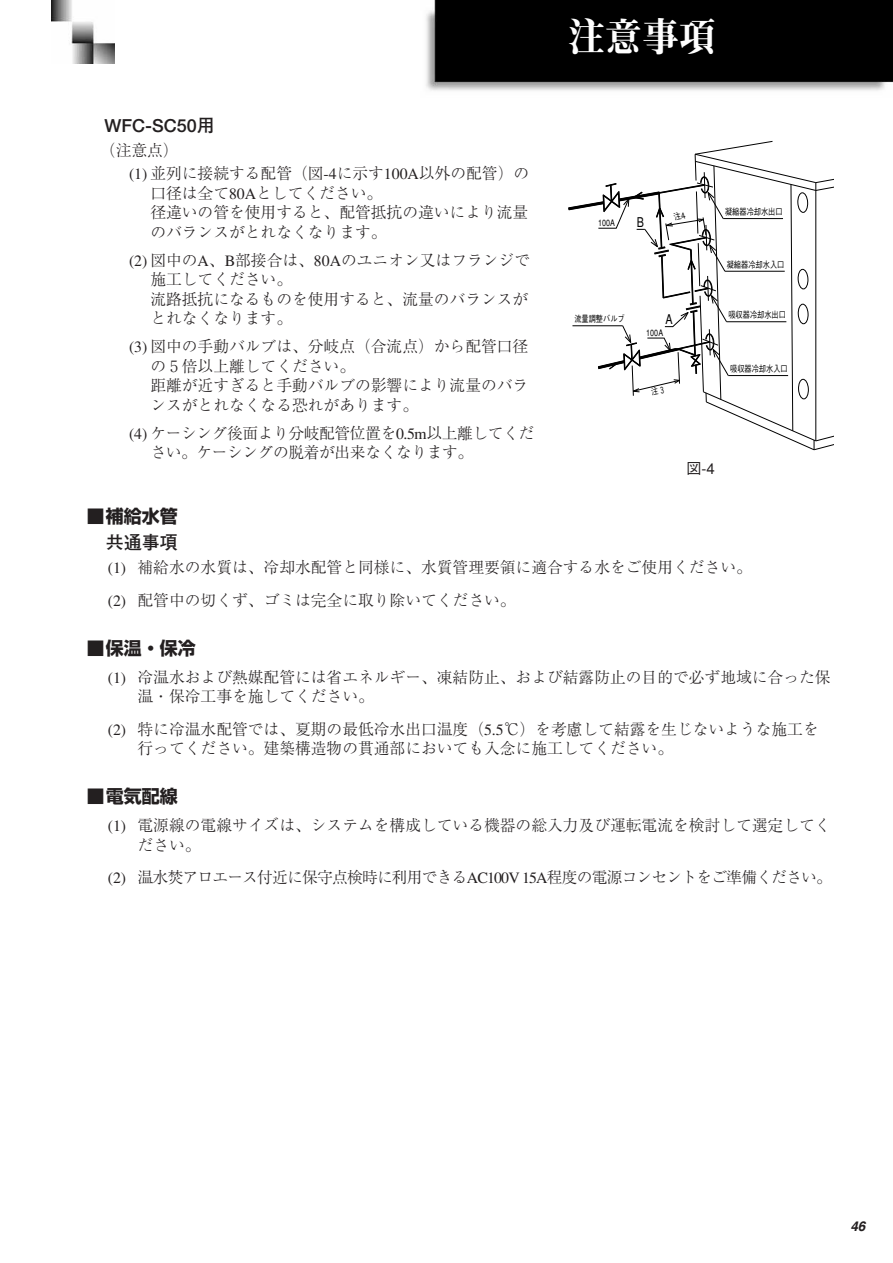
<style>
.page{position:relative;width:893px;height:1263px;background:#fff}
.page>*{position:absolute;margin:0;border:0;box-sizing:border-box;transform-origin:0 0}
.t1{font:39px "Midashi Min MA31";color:#fff;scale:.95 1}
.t2{font:700 18px "Shin Go";color:#231f20}
.t3{font:700 18px "Futo Go B101";color:#231f20}
.t4{font:300 15.75px/19.5px "Ryumin";color:#231f20}
.t5{font:300 15.75px "Ryumin";letter-spacing:-.05em;color:#231f20}
.t6{font:300 15.75px/19.5px "Ryumin";letter-spacing:-.025em;color:#231f20}
.t7{font:500 15px "Gothic BBB";color:#231f20}
.t8{font:500 13.5px "Gothic BBB";color:#000;scale:.8 1}
.t9{font:500 9px "Gothic BBB";color:#000;scale:.8 1}
</style>
<div class="page">
<img style="left:51px;top:0;width:64px;height:64px">
<img style="left:426px;top:0;width:467px;height:91px">
<svg style="left:568px;top:141px;width:265px;height:309px"></svg>
<p class="t3" style="left:105px;top:115px;width:112px">WFC-SC50用</p>
<p class="t4" style="left:129px;top:139px;width:402px;line-height:23.7px;text-indent:-29px">（注意点）<br>(1) 並列に接続する配管（図-4に示す100A以外の配管）の</p>
<p class="t4" style="left:150px;top:185px;width:379px">口径は全て80Aとしてください。<br>径違いの管を使用すると、配管抵抗の違いにより流量のバランスがとれなくなります。</p>
<p class="t4" style="left:150px;top:252px;width:381px;text-indent:-21px">(2) 図中のA、B部接合は、80Aのユニオン又はフランジで施工してください。<br>流路抵抗になるものを使用すると、流量のバランスがとれなくなります。</p>
<p class="t4" style="left:150px;top:338px;width:379px;text-indent:-21px">(3) 図中の手動バルブは、分岐点（合流点）から配管口径の５倍以上離してください。<br>距離が近すぎると手動バルブの影響により流量のバランスがとれなくなる恐れがあります。</p>
<p class="t6" style="left:150px;top:425px;width:385px;text-indent:-21px">(4) ケーシング後面より分岐配管位置を0.5m以上離してください。ケーシングの脱着が出来なくなります。</p>
<h1 class="t1" style="left:568px;top:15px;width:157px">注意事項</h1>
<p class="t9" style="left:598px;top:218px;width:23px">100A</p>
<p class="t8" style="left:637px;top:214px;width:11px">B</p>
<p class="t9" style="left:574px;top:314px;width:65px">流量調整バルブ</p>
<p class="t8" style="left:665px;top:312px;width:11px">A</p>
<p class="t9" style="left:646px;top:328px;width:23px">100A</p>
<p class="t9" style="left:725px;top:207px;width:73px">凝縮器冷却水出口</p>
<p class="t9" style="left:727px;top:259px;width:74px">凝縮器冷却水入口</p>
<p class="t9" style="left:728px;top:310px;width:73px">吸収器冷却水出口</p>
<p class="t9" style="left:730px;top:364px;width:74px">吸収器冷却水入口</p>
<p class="t7" style="left:686px;top:460px;width:30px">図-4</p>
<p class="t2" style="left:87px;top:504px;width:93px">■補給水管</p>
<p class="t3" style="left:106px;top:532px;width:73px">共通事項</p>
<p class="t4" style="left:108px;top:553px;width:646px;line-height:32.2px">(1) 補給水の水質は、冷却水配管と同様に、水質管理要領に適合する水をご使用ください。(2) 配管中の切くず、ゴミは完全に取り除いてください。</p>
<p class="t2" style="left:87px;top:636px;width:111px">■保温・保冷</p>
<p class="t4" style="left:138px;top:668px;width:694px;text-indent:-30px">(1) 冷温水および熱媒配管には省エネルギー、凍結防止、および結露防止の目的で必ず地域に合った保温・保冷工事を施してください。</p>
<p class="t4" style="left:138px;top:720px;width:683px;text-indent:-30px">(2) 特に冷温水配管では、夏期の最低冷水出口温度（5.5℃）を考慮して結露を生じないような施工を行ってください。建築構造物の貫通部においても入念に施工してください。</p>
<p class="t2" style="left:87px;top:784px;width:93px">■電気配線</p>
<p class="t4" style="left:138px;top:817px;width:694px;text-indent:-30px">(1) 電源線の電線サイズは、システムを構成している機器の総入力及び運転電流を検討して選定してください。</p>
<p class="t5" style="left:108px;top:869px;width:726px">(2) 温水焚アロエース付近に保守点検時に利用できるAC100V 15A程度の電源コンセントをご準備ください。</p>
</div>
